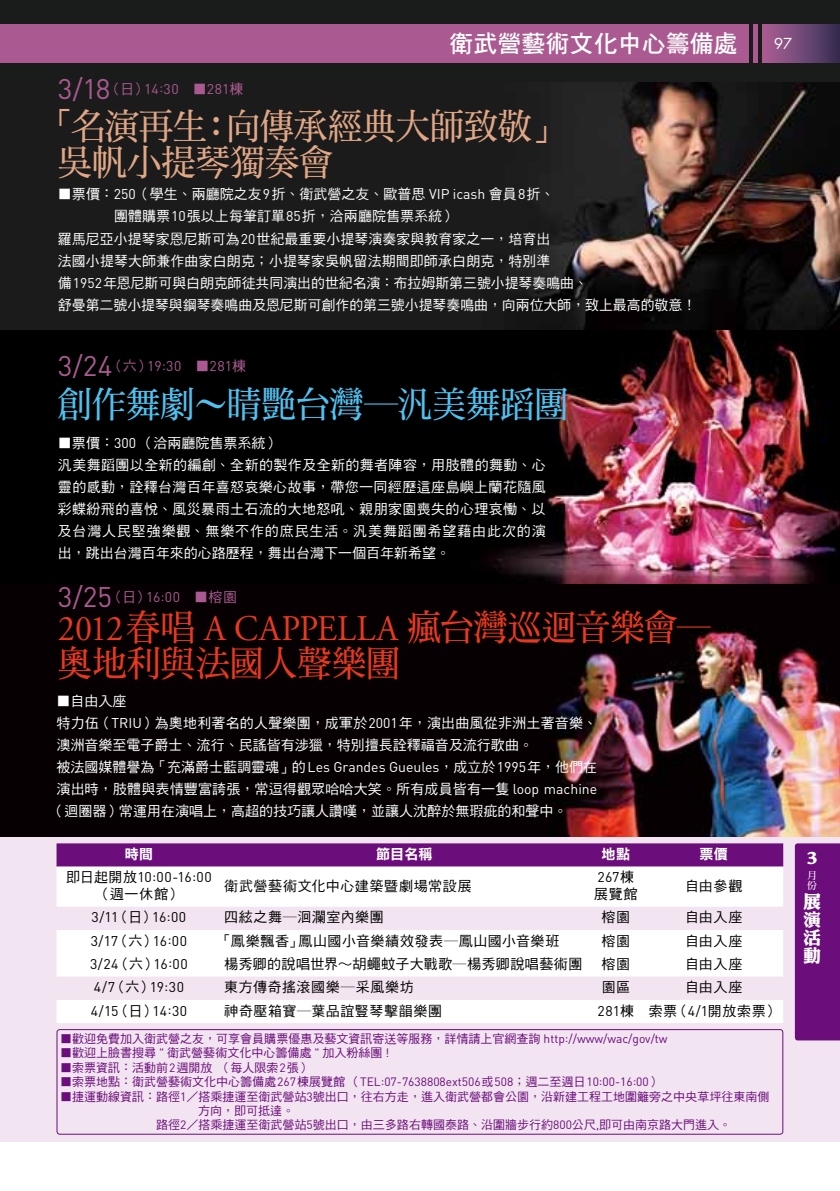
<style>
.page{position:relative;width:840px;height:1191px;background:#fff}
.page>*{position:absolute;margin:0;border:0;box-sizing:border-box;transform-origin:0 0}
.t1{font:36px/36px "DF Ming Std W7";color:#e1a786;scale:.95 1}
.t2{font:36px "Adobe Garamond Pro";color:#e8391f;scale:.95 1}
.t3{font:36px "DF Ming Std W7";letter-spacing:-.005em;color:#4fc2f1;scale:.95 1}
.t4{font:36px "DF Ming Std W7";color:#e8391f;scale:.95 1}
.t5{font:24px "DF Hei Std W7";color:#fff}
.t6{font:18px/18px "DF Li King Hei Std W8";color:#fff;text-align:justify}
.t7{font:14.6px "Futura Std";color:#fff}
.t8{font:14px/22px "DF Hei Std W5";letter-spacing:.01em;color:#fff}
.t9{font:14px "DF Hei Std W5";letter-spacing:.035em;color:#000}
.t10{font:14px "DIN Pro";letter-spacing:-.01em;color:#000}
.t11{font:14px "DIN Pro";letter-spacing:.025em;color:#aa5a90}
.t12{font:14px "DF Hei Std W5";color:#aa5a90}
.t13{font:14px "DF Li Hei Std W7";letter-spacing:.015em;color:#fff}
.t14{font:12px "DF Hei Std W5";color:#6b0d7b}
.t15{font:12px "DIN Pro";color:#6b0d7b}
.t16{font:10px/10px "DF Ming Std W7";color:#fff}
.s1{font-size:28px}
.s2{font-family:"DF Hei Std W5"}
.s3{font-family:"DIN Pro"}
.s4{font-family:"DIN Pro";font-size:28px}
.s5{font-family:"DF Ming Std W7"}
</style>
<div class="page">
<img style="left:0;top:81px;width:839px;height:756px">
<div style="left:0;top:0;width:839px;height:81px;background:#1a1b1b"></div>
<div style="left:762px;top:25px;width:77px;height:38px;background:linear-gradient(to right,#ae6097,#363054)"></div>
<hr style="left:753px;top:25px;width:4px;height:38px;background:#aa5a90">
<div style="left:0;top:25px;width:747px;height:38px;background:#aa5a90"></div>
<img style="left:0;top:137px;width:1px;height:264px">
<div style="left:0;top:837px;width:839px;height:304px;background:#f2e4f0"></div>
<div style="left:794px;top:843px;width:45px;height:197px;background:#6b0d7b"></div>
<div style="left:56px;top:843px;width:726px;height:23px;background:#6b0d7b"></div>
<svg style="left:56px;top:866px;width:726px;height:157px;fill:#fff"></svg>
<div style="left:57px;top:1029px;width:725px;height:105px;border:1px solid #6b0d7b;border-radius:3px"></div>
<h2 class="t5" style="left:449px;top:31px;width:289px">衛武營藝術文化中心籌備處</h2>
<p class="t7" style="left:773px;top:34px;width:20px">97</p>
<p class="t11" style="left:58px;top:79px;width:187px"><span class="s1">3/18</span><span class="s2">（日）</span>14:30 <span class="s2">■</span>281<span class="s2">棟</span></p>
<h1 class="t1" style="left:58px;top:108px;width:533px;text-indent:-15px">「名演再生：向傳承經典大師致敬」吳帆小提琴獨奏會</h1>
<p class="t8" style="left:58px;top:183px;width:497px">■票價：<span class="s3">250</span>（學生、兩廳院之友<span class="s3">9</span>折、衛武營之友、歐普思 <span class="s3">VIP icash</span> 會員<span class="s3">8</span>折、</p>
<p class="t8" style="left:114px;top:205px;width:343px">團體購票<span class="s3">10</span>張以上每筆訂單<span class="s3">85</span>折，洽兩廳院售票系統）</p>
<p class="t8" style="left:58px;top:227px;width:493px">羅馬尼亞小提琴家恩尼斯可為<span class="s3">20</span>世紀最重要小提琴演奏家與教育家之一，培育出</p>
<p class="t8" style="left:58px;top:249px;width:494px">法國小提琴大師兼作曲家白朗克；小提琴家吳帆留法期間即師承白朗克，特別準</p>
<p class="t8" style="left:58px;top:271px;width:531px">備<span class="s3">1952</span>年恩尼斯可與白朗克師徒共同演出的世紀名演：布拉姆斯第三號小提琴奏鳴曲、</p>
<p class="t8" style="left:58px;top:293px;width:639px">舒曼第二號小提琴與鋼琴奏鳴曲及恩尼斯可創作的第三號小提琴奏鳴曲，向兩位大師，致上最高的敬意！</p>
<p class="t11" style="left:58px;top:357px;width:190px"><span class="s1">3/24</span><span class="s2">（六）</span>19:30 <span class="s2">■</span>281<span class="s2">棟</span></p>
<h1 class="t3" style="left:58px;top:384px;width:538px">創作舞劇～睛艷台灣―汎美舞蹈團</h1>
<p class="t8" style="left:58px;top:432px;width:489px">■票價：<span class="s3">300</span> （洽兩廳院售票系統）<br>汎美舞蹈團以全新的編創、全新的製作及全新的舞者陣容，用肢體的舞動、心靈的感動，詮釋台灣百年喜怒哀樂心故事，帶您一同經歷這座島嶼上蘭花隨風彩蝶紛飛的喜悅、風災暴雨土石流的大地怒吼、親朋家園喪失的心理哀慟、以及台灣人民堅強樂觀、無樂不作的庶民生活。汎美舞蹈團希望藉由此次的演出，跳出台灣百年來的心路歷程，舞出台灣下一個百年新希望。</p>
<p class="t12" style="left:58px;top:590px;width:181px"><span class="s4">3/25</span>（日）<span class="s3">16:00</span> ■榕園</p>
<h1 class="t2" style="left:58px;top:607px;width:688px">2012<span class="s5">春唱</span> A CAPPELLA <span class="s5">瘋台灣巡迴音樂會―</span></h1>
<h1 class="t4" style="left:58px;top:644px;width:361px">奧地利與法國人聲樂團</h1>
<p class="t8" style="left:56px;top:689px;width:71px">■自由入座</p>
<p class="t8" style="left:56px;top:711px;width:541px">特力伍（<span class="s3">TRIU</span>）為奧地利著名的人聲樂團，成軍於<span class="s3">2001</span>年，演出曲風從非洲土著音樂、</p>
<p class="t8" style="left:56px;top:733px;width:477px">澳洲音樂至電子爵士、流行、民謠皆有涉獵，特別擅長詮釋福音及流行歌曲。</p>
<p class="t8" style="left:56px;top:755px;width:542px">被法國媒體譽為「充滿爵士藍調靈魂」的<span class="s3">Les Grandes Gueules</span>，成立於<span class="s3">1995</span>年，他們在</p>
<p class="t8" style="left:56px;top:777px;width:542px">演出時，肢體與表情豐富誇張，常逗得觀眾哈哈大笑。所有成員皆有一隻 <span class="s3">loop machine</span></p>
<p class="t8" style="left:50px;top:799px;width:518px">（迴圈器）常運用在演唱上，高超的技巧讓人讚嘆，並讓人沈醉於無瑕疵的和聲中。</p>
<p class="t13" style="left:125px;top:846px;width:30px">時間</p>
<p class="t13" style="left:376px;top:846px;width:58px">節目名稱</p>
<p class="t13" style="left:601px;top:846px;width:30px">地點</p>
<p class="t13" style="left:699px;top:846px;width:30px">票價</p>
<p class="t6" style="left:806px;top:848px;width:13px">3</p>
<p class="t10" style="left:66px;top:867px;width:147px"><span class="s2">即日起開放</span>10:00-16:00</p>
<p class="t9" style="left:96px;top:886px;width:86px">（週一休館）</p>
<p class="t10" style="left:597px;top:867px;width:38px">267<span class="s2">棟</span></p>
<p class="t9" style="left:593px;top:886px;width:45px">展覽館</p>
<p class="t16" style="left:806px;top:870px;width:11px">月份</p>
<p class="t6" style="left:802px;top:892px;width:19px">展演活動</p>
<p class="t9" style="left:224px;top:878px;width:249px">衛武營藝術文化中心建築暨劇場常設展</p>
<p class="t9" style="left:684px;top:878px;width:59px">自由參觀</p>
<p class="t10" style="left:92px;top:907px;width:96px">3/11<span class="s2">（日）</span>16:00</p>
<p class="t9" style="left:224px;top:909px;width:161px">四絃之舞─洄瀾室內樂團</p>
<p class="t9" style="left:601px;top:909px;width:30px">榕園</p>
<p class="t9" style="left:684px;top:909px;width:59px">自由入座</p>
<p class="t10" style="left:91px;top:931px;width:98px">3/17<span class="s2">（六）</span>16:00</p>
<p class="t9" style="left:218px;top:933px;width:343px">「鳳樂飄香」鳳山國小音樂績效發表─鳳山國小音樂班</p>
<p class="t9" style="left:601px;top:933px;width:30px">榕園</p>
<p class="t9" style="left:684px;top:933px;width:59px">自由入座</p>
<p class="t10" style="left:90px;top:954px;width:99px">3/24<span class="s2">（六）</span>16:00</p>
<p class="t9" style="left:224px;top:956px;width:359px">楊秀卿的說唱世界∼胡蠅蚊子大戰歌─楊秀卿說唱藝術團</p>
<p class="t9" style="left:601px;top:956px;width:30px">榕園</p>
<p class="t9" style="left:684px;top:956px;width:59px">自由入座</p>
<p class="t10" style="left:94px;top:977px;width:91px">4/7<span class="s2">（六）</span>19:30</p>
<p class="t9" style="left:224px;top:979px;width:191px">東方傳奇搖滾國樂─采風樂坊</p>
<p class="t9" style="left:601px;top:979px;width:30px">園區</p>
<p class="t9" style="left:684px;top:979px;width:59px">自由入座</p>
<p class="t10" style="left:91px;top:1001px;width:98px">4/15<span class="s2">（日）</span>14:30</p>
<p class="t9" style="left:224px;top:1003px;width:219px">神奇壓箱寶─葉品誼豎琴擊韻樂團</p>
<p class="t9" style="left:597px;top:1003px;width:183px"><span class="s3">281</span>棟 索票（<span class="s3">4/1</span>開放索票）</p>
<p class="t14" style="left:60px;top:1032px;width:608px">■歡迎免費加入衛武營之友，可享會員購票優惠及藝文資訊寄送等服務，詳情請上官網查詢 <span class="s3">http://www/wac/gov/tw</span></p>
<p class="t14" style="left:60px;top:1046px;width:330px">■歡迎上臉書搜尋 <span class="s3">"</span> 衛武營藝術文化中心籌備處 <span class="s3">"</span> 加入粉絲團 <span class="s3">!</span></p>
<p class="t14" style="left:60px;top:1061px;width:252px">■索票資訊：活動前<span class="s3">2</span>週開放（每人限索<span class="s3">2</span>張）</p>
<p class="t15" style="left:60px;top:1073px;width:602px"><span class="s2">■索票地點：衛武營藝術文化中心籌備處</span>267<span class="s2">棟展覽館（</span>TEL:07-7638808ext506<span class="s2">或</span>508<span class="s2">；週二至週日</span>10:00-16:00<span class="s2">）</span></p>
<p class="t14" style="left:60px;top:1089px;width:710px">■捷運動線資訊：路徑<span class="s3">1</span>／搭乘捷運至衛武營站<span class="s3">3</span>號出口，往右方走，進入衛武營都會公園，沿新建工程工地圍籬旁之中央草坪往東南側</p>
<p class="t14" style="left:198px;top:1104px;width:97px">方向，即可抵達。</p>
<p class="t14" style="left:156px;top:1118px;width:576px">路徑<span class="s3">2</span>／搭乘捷運至衛武營站<span class="s3">5</span>號出口，由三多路右轉國泰路、沿圍牆步行約<span class="s3">800</span>公尺<span class="s3">,</span>即可由南京路大門進入。</p>
</div>
